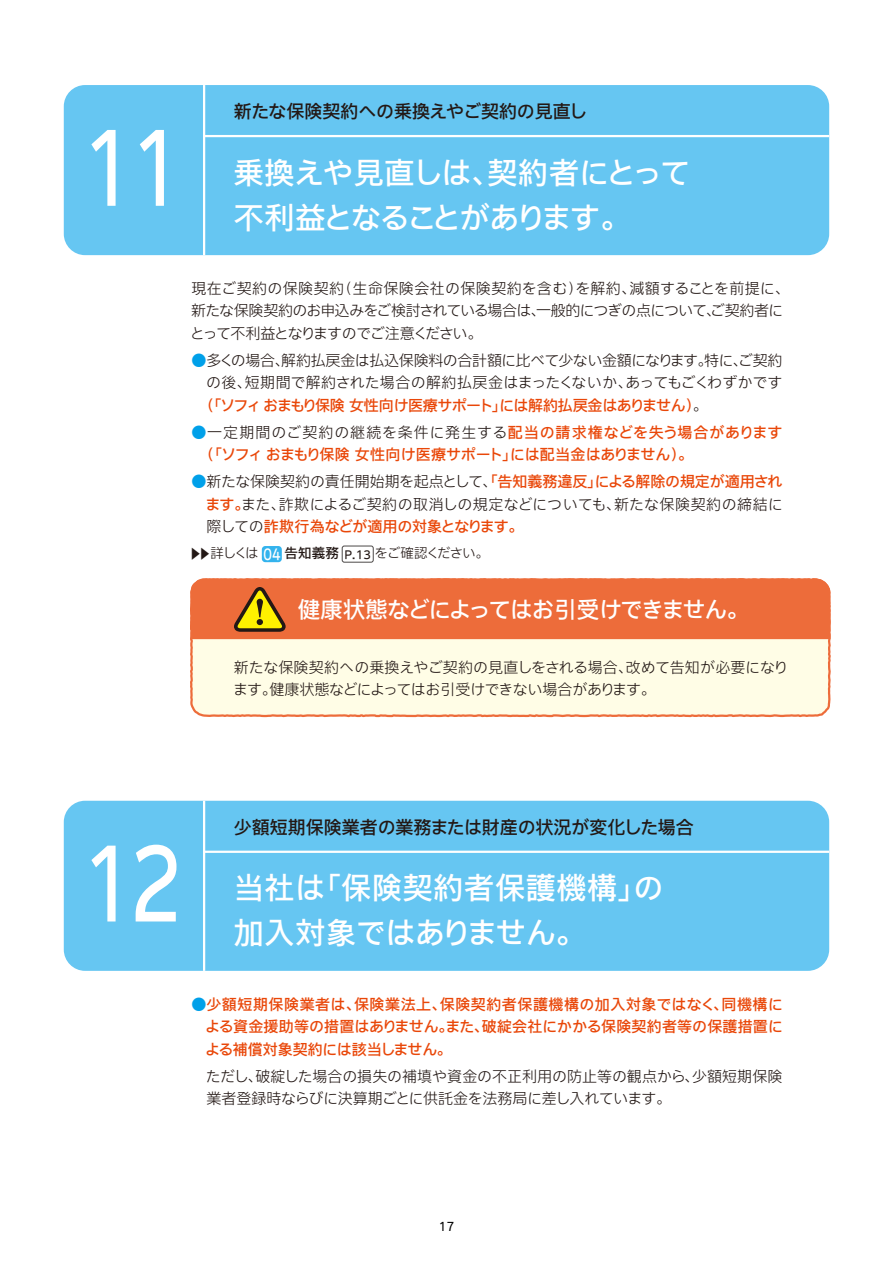
<style>
.page{position:relative;width:893px;height:1263px;background:#fff}
.page>*{position:absolute;margin:0;border:0;box-sizing:border-box;transform-origin:0 0}
.t1{font:500 97.5px "Iwa UCDA Goth Std";color:#fff;scale:.8 1}
.t2{font:500 30px/45px "Iwa UCDA Goth Std";letter-spacing:-.045em;color:#fff}
.t3{font:500 30px/45px "Iwa UCDA Goth Std";letter-spacing:.025em;color:#fff}
.t4{font:500 22.5px "Iwa UCDA Goth Std";letter-spacing:-.05em;color:#fff}
.t5{font:500 18px "Iwa UCDA Goth Std";letter-spacing:-.005em;color:#231815}
.t6{font:300 15px/22.5px "Iwa UCDA Goth Std";letter-spacing:-.015em;color:#231815}
.t7{font:500 15px/22.5px "Iwa UCDA Goth Std";letter-spacing:-.01em;color:#e94709;text-align:justify}
.t8{font:300 15px "Iwa UCDA Goth Std";letter-spacing:.005em;color:#231815}
.t9{font:500 15px "Iwa UCDA Goth Std";letter-spacing:-.035em;color:#e94709}
.t10{font:300 13.5px "Iwa UCDA Goth Std";letter-spacing:-.085em;color:#231815}
.t11{font:100 12px "Iwa UCDA Goth Std";color:#000}
.t12{font:300 9.45px "Iwa UCDA Goth Std";color:#231815;scale:1.43 1}
.s1{color:#00a0e9}
.s2{font-weight:300;color:#231815}
.s3{font-weight:300;color:#00a0e9}
.s4{font-weight:500;color:#e94709}
.s5{font-weight:500;font-size:15px;color:#fff}
.s6{font-weight:500}
.s7{font-weight:500;font-size:11.25px}
</style>
<div class="page">
<div style="left:64px;top:801px;width:765px;height:170px;background:#66c6f2;border-radius:21px"></div>
<hr style="left:203px;top:801px;width:2px;height:170px;background:#fff">
<hr style="left:204px;top:851px;width:625px;height:2px;background:#fff">
<div style="left:64px;top:85px;width:765px;height:170px;background:#66c6f2;border-radius:21px"></div>
<svg style="left:204px;top:85px;width:2px;height:171px"></svg>
<hr style="left:204px;top:135px;width:625px;height:2px;background:#fff">
<div style="left:262px;top:546px;width:20px;height:16px;background:#33b3ed;border-radius:3px"></div>
<div style="left:342px;top:546px;width:32px;height:16px;border:1px solid #4c4948;border-radius:2px"></div>
<div style="left:190px;top:641px;width:641px;height:77px;background:#fffde6"></div>
<svg style="left:190px;top:578px;width:641px;height:63px;background:#ea723e"></svg>
<h1 class="t1" style="left:82px;top:97px;width:127px">11</h1>
<p class="t5" style="left:234px;top:98px;width:355px">新たな保険契約への乗換えやご契約の見直し</p>
<h2 class="t2" style="left:234px;top:148px;width:458px">乗換えや見直しは、契約者にとって不利益となることがあります。</h2>
<p class="t6" style="left:190px;top:276px;width:601px">現在ご契約の保険契約（生命保険会社の保険契約を含む）を解約、減額することを前提に、新たな保険契約のお申込みをご検討されている場合は、一般的につぎの点について、ご契約者にとって不利益となりますのでご注意ください。</p>
<p class="t6" style="left:191px;top:348px;width:593px"><span class="s1">●</span>多くの場合、解約払戻金は払込保険料の合計額に比べて少ない金額になります。特に、ご契約</p>
<p class="t8" style="left:206px;top:372px;width:578px">の後、短期間で解約された場合の解約払戻金はまったくないか、あってもごくわずかです</p>
<p class="t9" style="left:199px;top:394px;width:510px">（「ソフィ おまもり保険 女性向け医療サポート」には解約払戻金はありません）<span class="s2">。</span></p>
<p class="t7" style="left:199px;top:420px;width:585px;text-indent:-8px"><span class="s3">●</span><span class="s2">一定期間のご契約の継続を条件に発生する</span>配当の請求権などを失う場合があります（「ソフィ おまもり保険 女性向け医療サポート」には配当金はありません）。</p>
<p class="t6" style="left:206px;top:470px;width:579px;text-align:justify;text-indent:-14px"><span class="s1">●</span>新たな保険契約の責任開始期を起点として、<span class="s4">「告知義務違反」による解除の規定が適用されます。</span>また、詐欺によるご契約の取消しの規定などについても、新たな保険契約の締結に際しての<span class="s4">詐欺行為などが適用の対象となります。</span></p>
<p class="t12" style="left:202px;top:546px;width:11px;rotate:90deg">▲</p>
<p class="t12" style="left:212px;top:546px;width:11px;rotate:90deg">▲</p>
<p class="t10" style="left:210px;top:543px;width:280px">詳しくは　　<span class="s5">04</span> <span class="s6">告知義務</span> <span class="s7">P.13</span> をご確認ください。</p>
<h3 class="t4" style="left:298px;top:593px;width:453px">健康状態などによってはお引受けできません。</h3>
<p class="t6" style="left:233px;top:655px;width:557px">新たな保険契約への乗換えやご契約の見直しをされる場合、改めて告知が必要になります。健康状態などによってはお引受けできない場合があります。</p>
<h1 class="t1" style="left:82px;top:813px;width:127px">12</h1>
<p class="t5" style="left:234px;top:814px;width:461px">少額短期保険業者の業務または財産の状況が変化した場合</p>
<h2 class="t3" style="left:234px;top:863px;width:431px">当社は「保険契約者保護機構」の加入対象ではありません。</h2>
<p class="t7" style="left:205px;top:991px;width:579px;text-indent:-14px"><span class="s3">●</span>少額短期保険業者は、保険業法上、保険契約者保護機構の加入対象ではなく、同機構による資金援助等の措置はありません。また、破綻会社にかかる保険契約者等の保護措置による補償対象契約には該当しません。</p>
<p class="t6" style="left:206px;top:1064px;width:578px">ただし、破綻した場合の損失の補填や資金の不正利用の防止等の観点から、少額短期保険業者登録時ならびに決算期ごとに供託金を法務局に差し入れています。</p>
<p class="t11" style="left:438px;top:1218px;width:18px">17</p>
</div>
